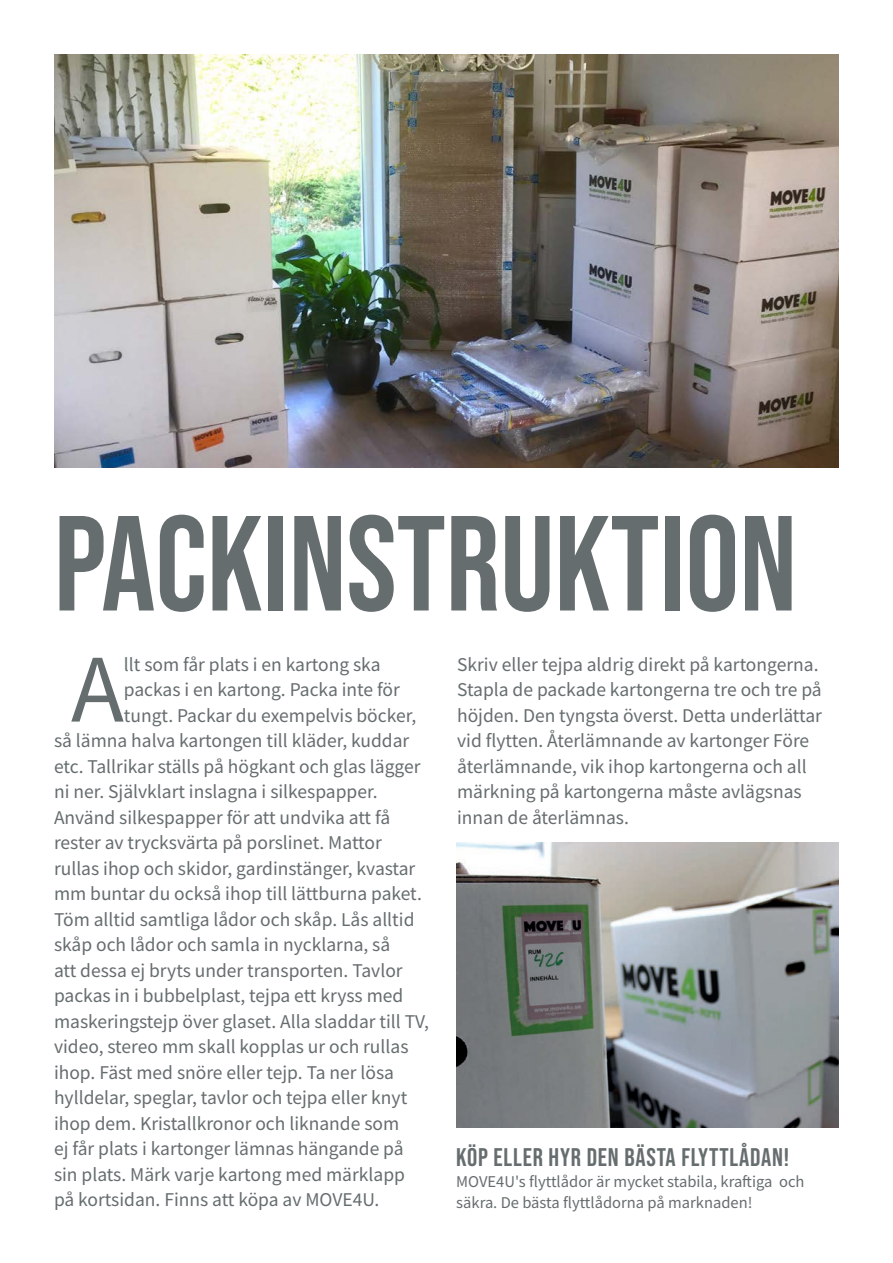
<style>
.page{position:relative;width:893px;height:1263px;background:#fff}
.page>*{position:absolute;margin:0;border:0;box-sizing:border-box;transform-origin:0 0}
.Header_147_Gray{font:135px "Bebas Neue";color:#666d6f}
.Content_9_Gray{font:97.2px "Source Sans Pro";color:#666d6f}
.Small_Header_15_Gray{font:25.5px "Bebas Neue";letter-spacing:.03em;color:#666d6f}
.Content_9_Gray-2{font:19.5px/25.5px "Source Sans Pro";color:#666d6f}
.Content_9_White{font:16.5px/21px "Source Sans Pro";color:#666d6f}
</style>
<div class="page">
<img style="left:54px;top:54px;width:785px;height:414px">
<img style="left:456px;top:842px;width:383px;height:286px">
<p class="Header_147_Gray" style="left:54px;top:487px;width:745px">PACKINSTRUKTION</p>
<p class="Content_9_Gray" style="left:71px;top:627px;width:54px">A</p>
<p class="Content_9_Gray-2" style="left:124px;top:651px;width:258px">llt som får plats i en kartong ska</p>
<p class="Content_9_Gray-2" style="left:124px;top:677px;width:278px">packas i en kartong. Packa inte för</p>
<p class="Content_9_Gray-2" style="left:124px;top:702px;width:294px">tungt. Packar du exempelvis böcker,</p>
<p class="Content_9_Gray-2" style="left:54px;top:728px;width:357px">så lämna halva kartongen till kläder, kuddar</p>
<p class="Content_9_Gray-2" style="left:54px;top:753px;width:368px">etc. Tallrikar ställs på högkant och glas lägger</p>
<p class="Content_9_Gray-2" style="left:54px;top:779px;width:325px">ni ner. Självklart inslagna i silkespapper.</p>
<p class="Content_9_Gray-2" style="left:54px;top:804px;width:338px">Använd silkespapper för att undvika att få</p>
<p class="Content_9_Gray-2" style="left:54px;top:830px;width:329px">rester av trycksvärta på porslinet. Mattor</p>
<p class="Content_9_Gray-2" style="left:54px;top:855px;width:363px">rullas ihop och skidor, gardinstänger, kvastar</p>
<p class="Content_9_Gray-2" style="left:54px;top:881px;width:369px">mm buntar du också ihop till lättburna paket.</p>
<p class="Content_9_Gray-2" style="left:54px;top:906px;width:362px">Töm alltid samtliga lådor och skåp. Lås alltid</p>
<p class="Content_9_Gray-2" style="left:54px;top:932px;width:338px">skåp och lådor och samla in nycklarna, så</p>
<p class="Content_9_Gray-2" style="left:54px;top:957px;width:350px">att dessa ej bryts under transporten. Tavlor</p>
<p class="Content_9_Gray-2" style="left:54px;top:983px;width:351px">packas in i bubbelplast, tejpa ett kryss med</p>
<p class="Content_9_Gray-2" style="left:54px;top:1008px;width:376px">maskeringstejp över glaset. Alla sladdar till TV,</p>
<p class="Content_9_Gray-2" style="left:54px;top:1034px;width:356px">video, stereo mm skall kopplas ur och rullas</p>
<p class="Content_9_Gray-2" style="left:54px;top:1059px;width:341px">ihop. Fäst med snöre eller tejp. Ta ner lösa</p>
<p class="Content_9_Gray-2" style="left:54px;top:1085px;width:355px">hylldelar, speglar, tavlor och tejpa eller knyt</p>
<p class="Content_9_Gray-2" style="left:54px;top:1110px;width:347px">ihop dem. Kristallkronor och liknande som</p>
<p class="Content_9_Gray-2" style="left:54px;top:1136px;width:351px">ej får plats i kartonger lämnas hängande på</p>
<p class="Content_9_Gray-2" style="left:54px;top:1161px;width:352px">sin plats. Märk varje kartong med märklapp</p>
<p class="Content_9_Gray-2" style="left:54px;top:1187px;width:327px">på kortsidan. Finns att köpa av MOVE4U.</p>
<p class="Content_9_Gray-2" style="left:457px;top:651px;width:366px">Skriv eller tejpa aldrig direkt på kartongerna.<br>Stapla de packade kartongerna tre och tre på höjden. Den tyngsta överst. Detta underlättar vid flytten. Återlämnande av kartonger Före återlämnande, vik ihop kartongerna och all märkning på kartongerna måste avlägsnas innan de återlämnas.</p>
<p class="Small_Header_15_Gray" style="left:456px;top:1143px;width:334px">KÖP ELLER HYR DEN BÄSTA FLYTTLÅDAN!</p>
<p class="Content_9_White" style="left:456px;top:1171px;width:350px">MOVE4U's flyttlådor är mycket stabila, kraftiga och säkra. De bästa flyttlådorna på marknaden!</p>
</div>
